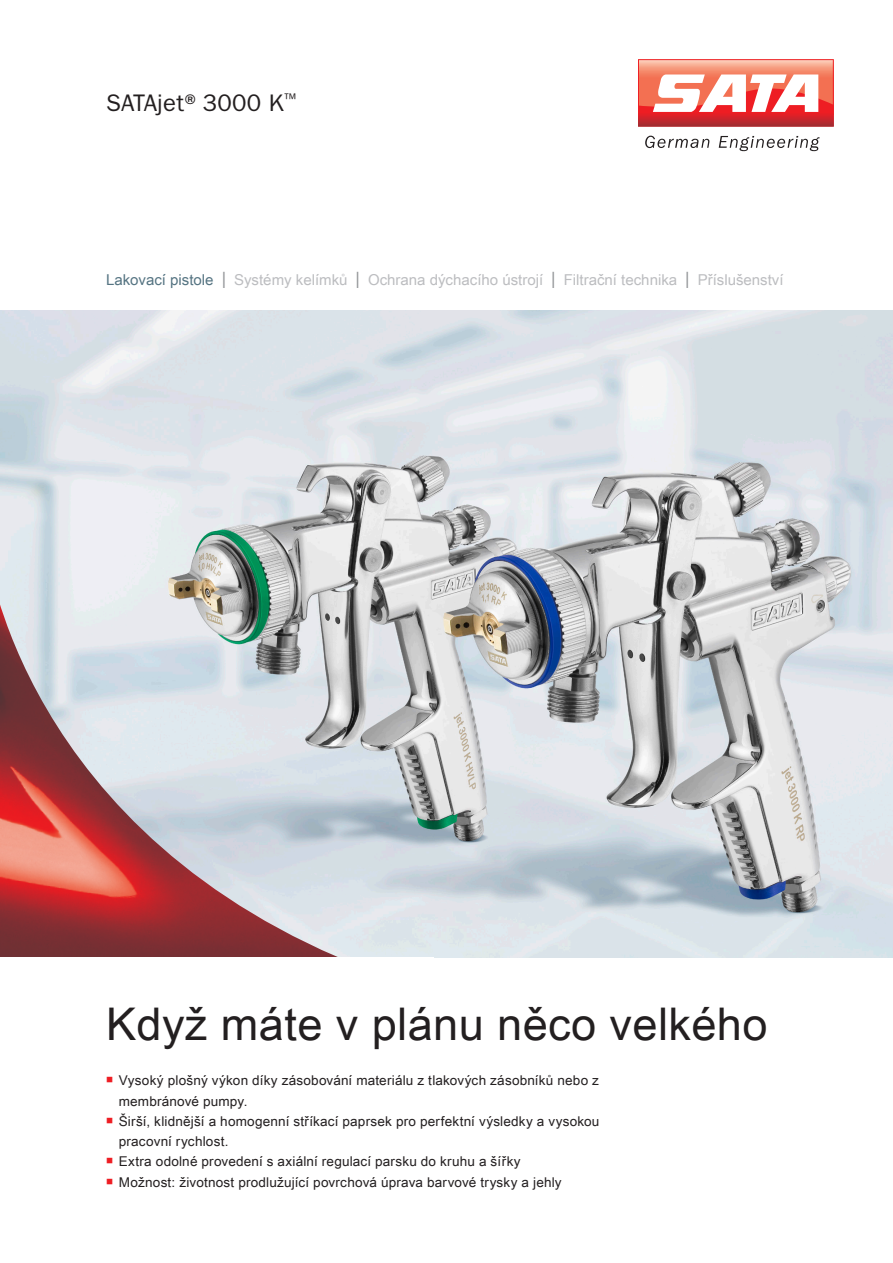
<style>
.page{position:relative;width:893px;height:1263px;background:#fff}
.page>*{position:absolute;margin:0;border:0;box-sizing:border-box;transform-origin:0 0}
.t1{font:45px "Arial Unicode MS";letter-spacing:.01em;color:#231f20}
.t2{font:24px "ITC Franklin Gothic Std";letter-spacing:.01em;color:#231f20}
.t3{font:15px "Arial Unicode MS";color:#bcbdc0}
.t4{font:13.5px/20.2px "Arial Unicode MS";letter-spacing:.015em;color:#231f20}
.s1{color:#557482}
.s2{font-size:22.5px;color:#939598}
</style>
<div class="page">
<svg style="left:645px;top:136px;width:64px;height:12px"></svg>
<svg style="left:718px;top:136px;width:101px;height:15px"></svg>
<svg style="left:638px;top:59px;width:195px;height:67px"></svg>
<img style="left:0;top:310px;width:892px;height:646px">
<img style="left:0;top:549px;width:369px;height:407px">
<p class="t2" style="left:106px;top:89px;width:191px">SATAjet®3000 K<sup>™</sup></p>
<p class="t3" style="left:106px;top:269px;width:678px"><span class="s1">Lakovací pistole</span> <span class="s2">I</span> Systémy kelímků <span class="s2">I</span> Ochrana dýchacího ústrojí <span class="s2">I</span> Filtrační technika <span class="s2">I</span> Příslušenství</p>
<p class="t1" style="left:106px;top:991px;width:662px">Když máte v plánu něco velkého</p>
<p class="t4" style="left:119px;top:1069px;width:481px">Vysoký plošný výkon díky zásobování materiálu z tlakových zásobníků nebo z membránové pumpy.</p>
<p class="t4" style="left:119px;top:1110px;width:482px">Širší, klidnější a homogenní stříkací paprsek pro perfektní výsledky a vysokou pracovní rychlost.</p>
<p class="t4" style="left:119px;top:1150px;width:403px">Extra odolné provedení s axiální regulací parsku do kruhu a šířky</p>
<p class="t4" style="left:119px;top:1171px;width:444px">Možnost: životnost prodlužující povrchová úprava barvové trysky a jehly</p>
</div>
